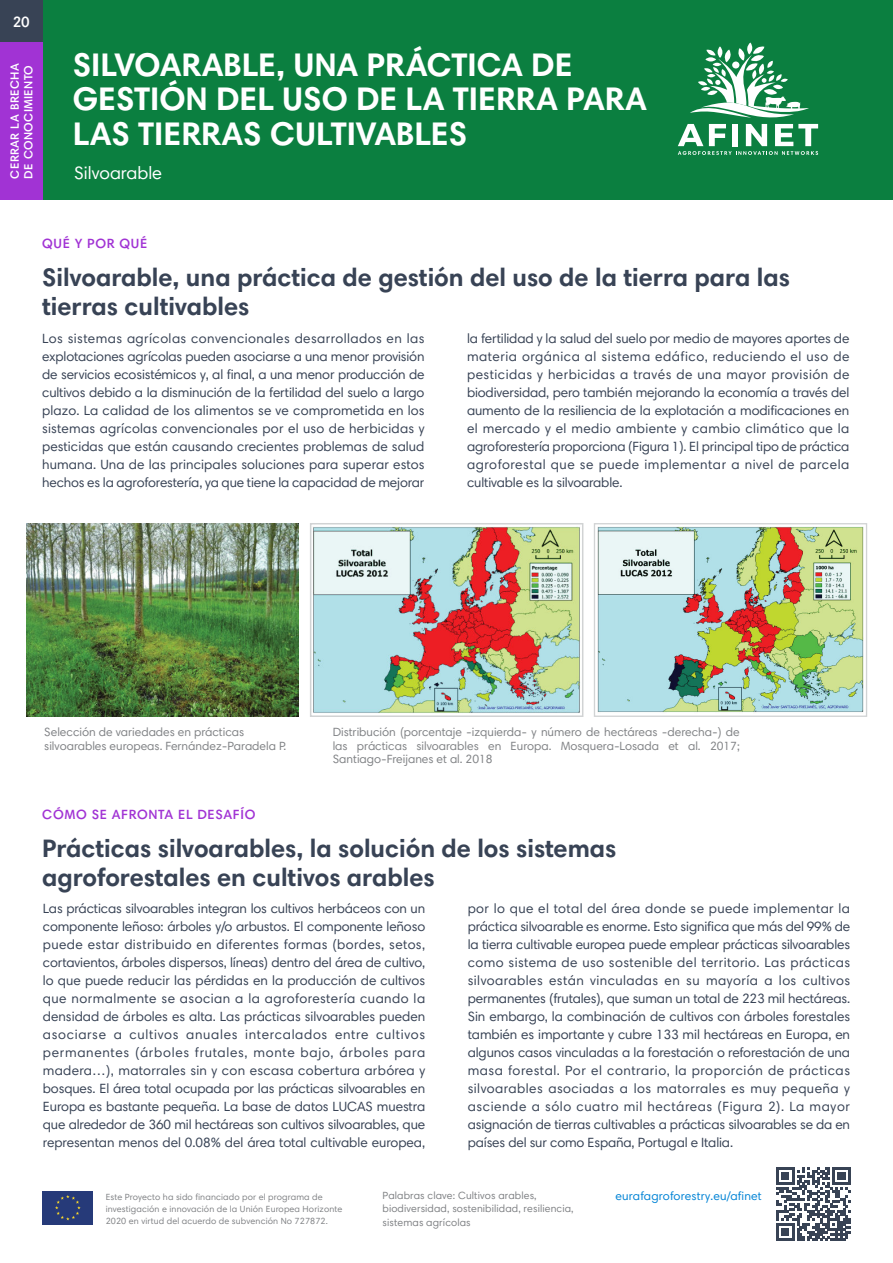
<style>
.page{position:relative;width:893px;height:1263px;background:#fff}
.page>*{position:absolute;margin:0;border:0;box-sizing:border-box;transform-origin:0 0}
.t1{font:700 33px/34.5px "Harmonia Sans Pro Cyr";color:#fff}
.t2{font:700 25.5px/28.5px "Harmonia Sans Pro Cyr";color:#384355}
.t3{font:18px "Harmonia Sans Pro Cyr";color:#fff}
.t4{font:600 15px "Harmonia Sans Pro Cyr";color:#fff}
.t5{font:13.5px/18px "Harmonia Sans Pro Cyr";letter-spacing:-.01em;color:#384355;text-align:justify}
.t6{font:600 13.5px "Harmonia Sans Pro Cyr";letter-spacing:.05em;color:#a133d4}
.t7{font:12px/13.5px "Harmonia Sans Pro Cyr";color:#808285}
.t8{font:600 12px/13.5px "Harmonia Sans Pro Cyr";letter-spacing:.025em;color:#fff}
.t9{font:12px "Harmonia Sans Pro Cyr";letter-spacing:.015em;color:#0083d5}
.t10{font:10.5px/13.5px "Harmonia Sans Pro Cyr";letter-spacing:.01em;color:#808285}
.t11{font:9px/12px "Harmonia Sans Pro Cyr";letter-spacing:.015em;color:#808285}
</style>
<div class="page">
<div style="left:0;top:0;width:893px;height:200px;background:#0b7f40"></div>
<svg style="left:776px;top:1167px;width:74px;height:74px"></svg>
<div style="left:0;top:0;width:43px;height:43px;background:#384355"></div>
<div style="left:0;top:43px;width:43px;height:157px;background:#a133d4"></div>
<svg style="left:678px;top:43px;width:140px;height:112px"></svg>
<img style="left:27px;top:524px;width:272px;height:192px">
<img style="left:313px;top:526px;width:267px;height:187px">
<div style="left:310px;top:523px;width:273px;height:194px;border:2px solid #d1d3d4"></div>
<img style="left:597px;top:526px;width:267px;height:187px">
<div style="left:594px;top:523px;width:273px;height:194px;border:1px solid #d1d3d4"></div>
<div style="left:42px;top:1191px;width:51px;height:34px;background:#263a79"></div>
<svg style="left:55px;top:1195px;width:26px;height:25px"></svg>
<p class="t4" style="left:13px;top:16px;width:19px">20</p>
<p class="t8" style="left:9px;top:179px;width:116px;rotate:-90deg">CERRAR LA BRECHA<br>DE CONOCIMIENTO</p>
<h1 class="t1" style="left:73px;top:51px;width:576px">SILVOARABLE, UNA PRÁCTICA DE<br>GESTIÓN DEL USO DE LA TIERRA PARA<br>LAS TIERRAS CULTIVABLES</h1>
<h3 class="t3" style="left:74px;top:166px;width:90px">Silvoarable</h3>
<p class="t6" style="left:42px;top:238px;width:107px">QUÉ Y POR QUÉ</p>
<h2 class="t2" style="left:42px;top:266px;width:749px">Silvoarable, una práctica de gestión del uso de la tierra para las tierras cultivables</h2>
<p class="t5" style="left:42px;top:330px;width:384px">Los sistemas agrícolas convencionales desarrollados en las explotaciones agrícolas pueden asociarse a una menor provisión de servicios ecosistémicos y, al final, a una menor producción de cultivos debido a la disminución de la fertilidad del suelo a largo plazo. La calidad de los alimentos se ve comprometida en los sistemas agrícolas convencionales por el uso de herbicidas y pesticidas que están causando crecientes problemas de salud humana. Una de las principales soluciones para superar estos hechos es la agroforestería, ya que tiene la capacidad de mejorar</p>
<p class="t5" style="left:467px;top:330px;width:384px">la fertilidad y la salud del suelo por medio de mayores aportes de materia orgánica al sistema edáfico, reduciendo el uso de pesticidas y herbicidas a través de una mayor provisión de biodiversidad, pero también mejorando la economía a través del aumento de la resiliencia de la explotación a modificaciones en el mercado y el medio ambiente y cambio climático que la agroforestería proporciona (Figura 1). El principal tipo de práctica agroforestal que se puede implementar a nivel de parcela cultivable es la silvoarable.</p>
<p class="t7" style="left:44px;top:727px;width:244px">Selección de variedades en prácticas silvoarables europeas. Fernández-Paradela P.</p>
<p class="t7" style="left:333px;top:727px;width:409px;text-align:justify">Distribución (porcentaje -izquierda- y número de hectáreas -derecha-) de las prácticas silvoarables en Europa. Mosquera-Losada et al. 2017; Santiago-Freijanes et al. 2018</p>
<p class="t6" style="left:42px;top:809px;width:215px">CÓMO SE AFRONTA EL DESAFÍO</p>
<h2 class="t2" style="left:42px;top:837px;width:576px">Prácticas silvoarables, la solución de los sistemas agroforestales en cultivos arables</h2>
<p class="t5" style="left:43px;top:901px;width:384px">Las prácticas silvoarables integran los cultivos herbáceos con un componente leñoso: árboles y/o arbustos. El componente leñoso puede estar distribuido en diferentes formas (bordes, setos, cortavientos, árboles dispersos, líneas) dentro del área de cultivo, lo que puede reducir las pérdidas en la producción de cultivos que normalmente se asocian a la agroforestería cuando la densidad de árboles es alta. Las prácticas silvoarables pueden asociarse a cultivos anuales intercalados entre cultivos permanentes (árboles frutales, monte bajo, árboles para madera…), matorrales sin y con escasa cobertura arbórea y bosques. El área total ocupada por las prácticas silvoarables en Europa es bastante pequeña. La base de datos LUCAS muestra que alrededor de 360 mil hectáreas son cultivos silvoarables, que representan menos del 0.08% del área total cultivable europea,</p>
<p class="t5" style="left:468px;top:901px;width:384px">por lo que el total del área donde se puede implementar la práctica silvoarable es enorme. Esto significa que más del 99% de la tierra cultivable europea puede emplear prácticas silvoarables como sistema de uso sostenible del territorio. Las prácticas silvoarables están vinculadas en su mayoría a los cultivos permanentes (frutales), que suman un total de 223 mil hectáreas.<br>Sin embargo, la combinación de cultivos con árboles forestales también es importante y cubre 133 mil hectáreas en Europa, en algunos casos vinculadas a la forestación o reforestación de una masa forestal. Por el contrario, la proporción de prácticas silvoarables asociadas a los matorrales es muy pequeña y asciende a sólo cuatro mil hectáreas (Figura 2). La mayor asignación de tierras cultivables a prácticas silvoarables se da en países del sur como España, Portugal e Italia.</p>
<p class="t11" style="left:106px;top:1191px;width:238px">Este Proyecto ha sido financiado por el programa de investigación e innovación de la Unión Europea Horizonte<br>2020 en virtud del acuerdo de subvención No 727872.</p>
<p class="t10" style="left:383px;top:1189px;width:193px">Palabras clave: Cultivos arables, biodiversidad, sostenibilidad, resiliencia, sistemas agrícolas</p>
<p class="t9" style="left:616px;top:1191px;width:148px">eurafagroforestry.eu/afinet</p>
</div>
